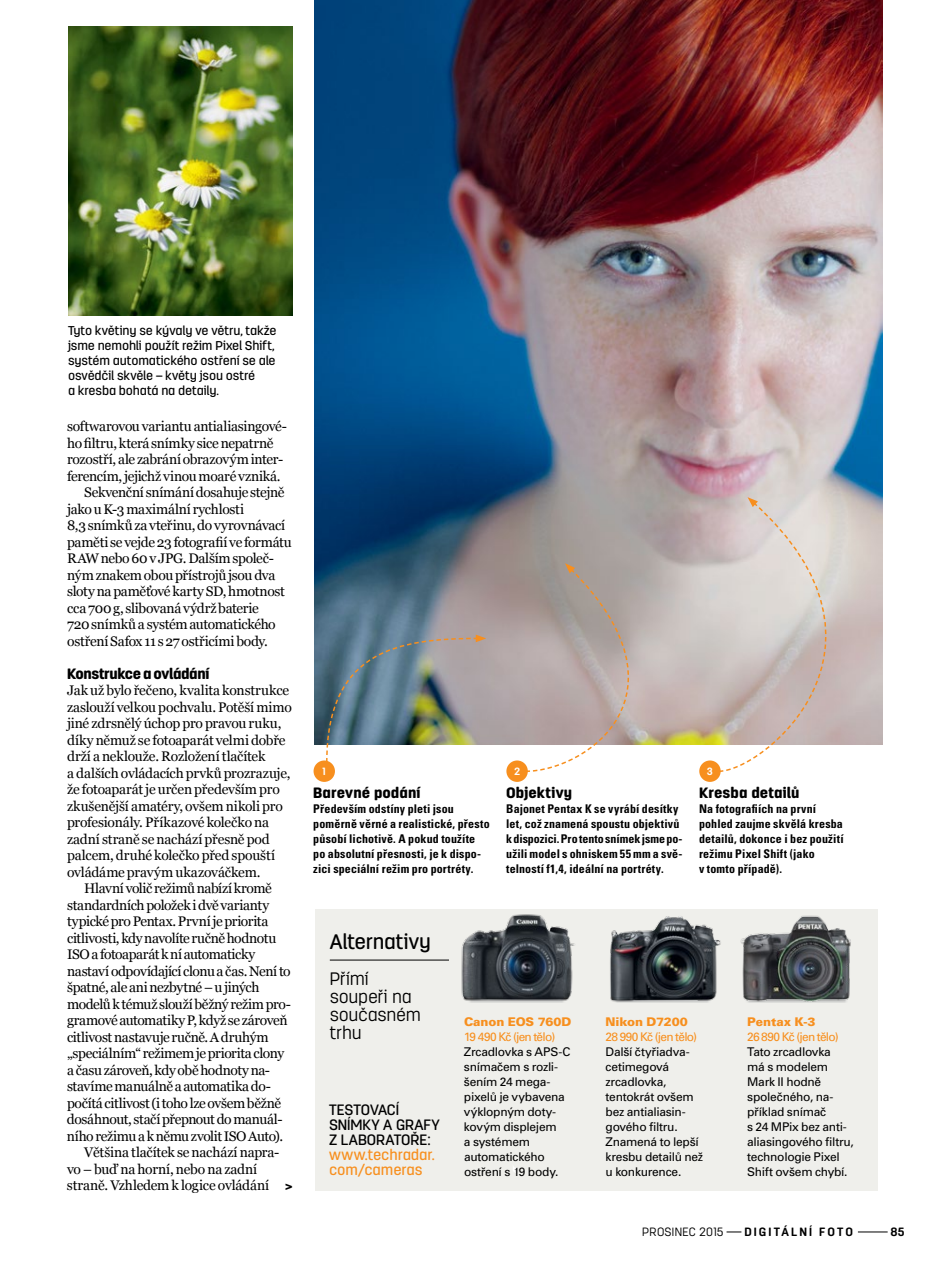
<style>
.page{position:relative;width:944px;height:1276px;background:#fff}
.page>*{position:absolute;margin:0;border:0;box-sizing:border-box;transform-origin:0 0}
.t1{font:500 21px "Antartida Rounded";letter-spacing:-.005em;color:#000}
.t2{font:300 18px/18px "Antartida Rounded";letter-spacing:-.02em;color:#000}
.t3{font:900 15px "Antartida Rounded";letter-spacing:.005em;color:#000}
.t4{font:500 15px/15px "Antartida Rounded";letter-spacing:-.005em;color:#000}
.t5{font:500 15px/15px "Antartida Rounded";letter-spacing:-.01em;color:#f78f1e}
.t6{font:900 15px "Antartida Rounded";letter-spacing:-.03em;color:#000}
.t7{font:13.8px/16.5px "Georgia";letter-spacing:-.02em;color:#000}
.t8{font:700 13.2px "Univers CE";color:#000}
.t9{font:500 12.75px/15px "Antartida Rounded";letter-spacing:-.01em;color:#000}
.t10{font:700 condensed 12px/15px "Univers CE";letter-spacing:.01em;color:#000}
.t11{font:12px/15px "Univers CE";letter-spacing:-.02em;color:#000}
.t12{font:12px "Univers CE";letter-spacing:-.055em;color:#f78f1e}
.t13{font:900 12px "Univers CE";letter-spacing:-.005em;color:#f78f1e}
.t14{font:700 12px "Antartida Rounded";letter-spacing:.175em;color:#000}
.t15{font:300 12px "Antartida Rounded";letter-spacing:.02em;color:#000}
.t16{font:700 10.5px "Antartida Rounded";color:#fff}
</style>
<div class="page">
<img style="left:315px;top:0;width:568px;height:745px">
<svg style="left:727px;top:1231px;width:14px;height:1px"></svg>
<hr style="left:858px;top:1231px;width:30px;height:1px;background:#000">
<div style="left:315px;top:909px;width:562px;height:281px;background:#efefeb"></div>
<svg style="left:717px;top:500px;width:166px;height:272px;background:#d3cac6"></svg>
<svg style="left:747px;top:497px;width:11px;height:10px"></svg>
<svg style="left:524px;top:563px;width:173px;height:209px;background:#bfb5b0"></svg>
<img style="left:325px;top:634px;width:161px;height:126px">
<img style="left:461px;top:914px;width:114px;height:89px">
<div style="left:314px;top:760px;width:21px;height:22px;background:#f78f1e;border-radius:50%"></div>
<div style="left:506px;top:760px;width:22px;height:22px;background:#f78f1e;border-radius:50%"></div>
<div style="left:699px;top:760px;width:22px;height:22px;background:#f78f1e;border-radius:50%"></div>
<img style="left:68px;top:27px;width:224px;height:288px">
<img style="left:610px;top:916px;width:111px;height:87px">
<img style="left:740px;top:915px;width:111px;height:88px">
<svg style="left:513px;top:1166px;width:4px;height:6px"></svg>
<hr style="left:330px;top:960px;width:119px;height:1px;background:#000">
<p class="t9" style="left:68px;top:323px;width:210px">Tyto květiny se kývaly ve větru, takže jsme nemohli použít režim Pixel Shift, systém automatického ostření se ale osvědčil skvěle – květy jsou ostré<br>a kresba bohatá na detaily.</p>
<p class="t7" style="left:67px;top:417px;width:221px">softwarovouvariantuantialiasingové-</p>
<p class="t7" style="left:67px;top:434px;width:208px">hofiltru,která snímky sicenepatrně</p>
<p class="t7" style="left:67px;top:450px;width:218px">rozostří, ale zabráníobrazovýminter-</p>
<p class="t7" style="left:67px;top:467px;width:215px">ferencím,jejichž vinoumoaré vzniká.</p>
<p class="t7" style="left:84px;top:483px;width:202px">Sekvenční snímánídosahuje stejně</p>
<p class="t7" style="left:67px;top:500px;width:178px">jakou K-3 maximální rychlosti</p>
<p class="t7" style="left:67px;top:516px;width:220px">8,3 snímkůza vteřinu,dovyrovnávací</p>
<p class="t7" style="left:67px;top:533px;width:226px">paměti se vejde23fotografií ve formátu</p>
<p class="t7" style="left:67px;top:549px;width:209px">RAWnebo60v JPG.Dalšímspoleč-</p>
<p class="t7" style="left:67px;top:566px;width:210px">nýmznakemoboupřístrojůjsoudva</p>
<p class="t7" style="left:67px;top:582px;width:219px">slotynapaměťovékartySD,hmotnost</p>
<p class="t7" style="left:67px;top:599px;width:193px">cca 700g, slibovaná výdržbaterie</p>
<p class="t7" style="left:67px;top:615px;width:210px">720 snímků a systémautomatického</p>
<p class="t7" style="left:67px;top:632px;width:202px">ostřeníSafox 11 s 27ostřicímibody.</p>
<p class="t6" style="left:67px;top:665px;width:144px">Konstrukce a ovládání</p>
<p class="t7" style="left:67px;top:681px;width:226px">Jak už bylo řečeno, kvalita konstrukce zaslouží velkou pochvalu. Potěší mimo jiné zdrsnělý úchop pro pravou ruku, díky němuž se fotoaparát velmi dobře drží a neklouže. Rozložení tlačítek<br>a dalších ovládacích prvků prozrazuje, že fotoaparát je určen především pro zkušenější amatéry, ovšem nikoli pro profesionály. Příkazové kolečko na zadní straně se nachází přesně pod palcem, druhé kolečko před spouští ovládáme pravým ukazováčkem.</p>
<p class="t7" style="left:84px;top:879px;width:189px">Hlavnívolič režimůnabízíkromě</p>
<p class="t7" style="left:67px;top:896px;width:204px">standardníchpoložeki dvěvarianty</p>
<p class="t7" style="left:67px;top:912px;width:203px">typicképroPentax.Prvníjepriorita</p>
<p class="t7" style="left:67px;top:929px;width:211px">citlivosti,kdynavolíteručněhodnotu</p>
<p class="t7" style="left:67px;top:945px;width:190px">ISOa fotoaparátk níautomaticky</p>
<p class="t7" style="left:67px;top:962px;width:225px">nastavíodpovídající clonua čas.Neníto</p>
<p class="t7" style="left:67px;top:978px;width:194px">špatné,aleaninezbytné–u jiných</p>
<p class="t7" style="left:67px;top:995px;width:225px">modelůk témuž sloužíběžnýrežimpro-</p>
<p class="t7" style="left:67px;top:1011px;width:222px">gramovéautomatikyP,když sezároveň</p>
<p class="t7" style="left:67px;top:1028px;width:203px">citlivostnastavujeručně.A druhým</p>
<p class="t7" style="left:67px;top:1044px;width:219px">„speciálním“ režimemjeprioritaclony</p>
<p class="t7" style="left:67px;top:1061px;width:205px">a časuzároveň,kdyoběhodnotyna-</p>
<p class="t7" style="left:67px;top:1077px;width:205px">stavímemanuálněa automatikado-</p>
<p class="t7" style="left:67px;top:1094px;width:216px">počítácitlivost(i toholzeovšemběžně</p>
<p class="t7" style="left:67px;top:1110px;width:217px">dosáhnout, stačípřepnoutdomanuál-</p>
<p class="t7" style="left:67px;top:1127px;width:218px">níhorežimua k němuzvolitISOAuto).</p>
<p class="t7" style="left:84px;top:1143px;width:197px">Většina tlačítek se nachází napra-</p>
<p class="t7" style="left:67px;top:1160px;width:192px">vo – buď na horní, nebo na zadní</p>
<p class="t7" style="left:67px;top:1176px;width:204px">straně. Vzhledem k logice ovládání</p>
<p class="t8" style="left:285px;top:1178px;width:9px">&gt;</p>
<p class="t16" style="left:323px;top:765px;width:5px">1</p>
<p class="t3" style="left:313px;top:784px;width:109px">Barevné podání</p>
<p class="t10" style="left:313px;top:802px;width:178px">Především odstíny pleti jsou poměrně věrné a realistické, přesto působí lichotivě. A pokud toužíte po absolutní přesnosti, je k dispo&shy;zici speciální režim pro portréty.</p>
<p class="t16" style="left:514px;top:765px;width:8px">2</p>
<p class="t3" style="left:506px;top:784px;width:67px">Objektivy</p>
<p class="t10" style="left:506px;top:802px;width:178px">Bajonet Pentax K se vyrábí desítky let, což znamená spoustu objektivů kdispozici. Pro tento snímek jsme po&shy;užili model s ohniskem 55 mm a svě&shy;telností f1,4, ideální na portréty.</p>
<p class="t16" style="left:707px;top:765px;width:8px">3</p>
<p class="t3" style="left:699px;top:784px;width:102px">Kresba detailů</p>
<p class="t10" style="left:699px;top:802px;width:146px">Na fotografiích na první pohled zaujme skvělá kresba detailů, dokonce i bez použití režimu Pixel Shift (jako<br>v tomto případě).</p>
<h1 class="t1" style="left:330px;top:930px;width:103px">Alternativy</h1>
<h2 class="t2" style="left:330px;top:970px;width:93px">Přímí soupeři na současném trhu</h2>
<p class="t4" style="left:329px;top:1102px;width:112px">TESTOVACÍ<br>SNÍMKY A GRAFY<br>Z LABORATOŘE:</p>
<p class="t5" style="left:329px;top:1147px;width:107px">www.techradar. com/cameras</p>
<p class="t13" style="left:464px;top:1015px;width:109px">Canon EOS 760D</p>
<p class="t12" style="left:464px;top:1030px;width:93px">19 490 Kč (jen tělo)</p>
<p class="t11" style="left:464px;top:1044px;width:108px">Zrcadlovka s APS-C snímačem s rozli&shy;šením 24 mega&shy;pixelů je vybavena výklopným doty&shy;kovým displejem<br>a systémem automatického ostření s 19 body.</p>
<p class="t13" style="left:606px;top:1015px;width:84px">Nikon D7200</p>
<p class="t12" style="left:606px;top:1030px;width:93px">28 990 Kč (jen tělo)</p>
<p class="t11" style="left:606px;top:1044px;width:99px">Další čtyřiadva&shy;cetimegová zrcadlovka, tentokrát ovšem bez antialiasin&shy;gového filtru.<br>Znamená to lepší kresbu detailů než u konkurence.</p>
<p class="t13" style="left:747px;top:1015px;width:70px">Pentax K-3</p>
<p class="t12" style="left:747px;top:1030px;width:93px">26 890 Kč (jen tělo)</p>
<p class="t11" style="left:747px;top:1044px;width:108px">Tato zrcadlovka<br>má s modelem<br>Mark II hodně společného, na&shy;příklad snímač<br>s 24 MPix bez anti&shy;aliasingového filtru, technologie Pixel<br>Shift ovšem chybí.</p>
<p class="t15" style="left:642px;top:1225px;width:83px">PROSINEC 2015</p>
<p class="t14" style="left:744px;top:1225px;width:110px">DIGITÁLNÍ FOTO</p>
<p class="t14" style="left:891px;top:1225px;width:15px">85</p>
</div>
